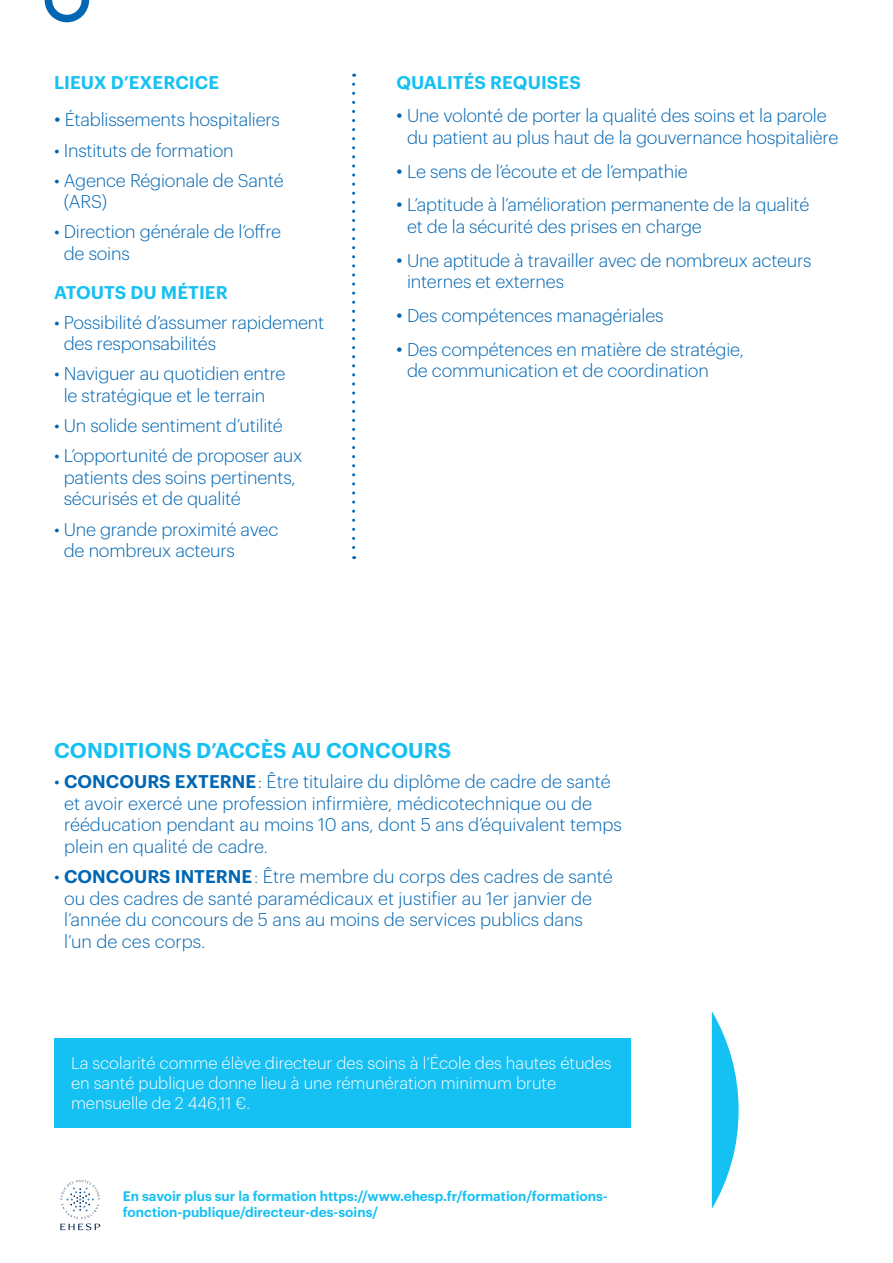
<style>
.page{position:relative;width:893px;height:1263px;background:#fff}
.page>*{position:absolute;margin:0;border:0;box-sizing:border-box;transform-origin:0 0}
.t1{font:600 21px "Graphik";letter-spacing:.005em;color:#15c0f2}
.t2{font:300 18px/21.6px "Graphik";letter-spacing:-.01em;color:#0166b3}
.t3{font:600 18px "Graphik";letter-spacing:.005em;color:#15c0f2}
.t4{font:300 16.5px/19.8px "Graphik";color:#fff}
.t5{font:600 13.5px/16.2px "Graphik";color:#15c0f2}
.s1{font-size:21px}
.s2{font-weight:600}
</style>
<div class="page">
<svg style="left:352px;top:84px;width:3px;height:475px"></svg>
<svg style="left:45px;top:0;width:44px;height:22px"></svg>
<svg style="left:712px;top:1011px;width:27px;height:198px"></svg>
<div style="left:54px;top:1038px;width:576px;height:90px;background:#15c0f2"></div>
<svg style="left:60px;top:1180px;width:40px;height:50px"></svg>
<p class="t3" style="left:54px;top:68px;width:167px">LIEUX D’EXERCICE</p>
<p class="t2" style="left:54px;top:108px;width:227px"><span class="s1">•</span> Établissements hospitaliers</p>
<p class="t2" style="left:54px;top:138px;width:181px">• Instituts de formation</p>
<p class="t2" style="left:64px;top:168px;width:222px;text-indent:-10px">• Agence Régionale de Santé (ARS)</p>
<p class="t2" style="left:64px;top:220px;width:219px;text-indent:-10px">• Direction générale de l’offre de soins</p>
<p class="t3" style="left:54px;top:278px;width:175px">ATOUTS DU MÉTIER</p>
<p class="t2" style="left:64px;top:310px;width:262px;text-indent:-10px">• Possibilité d’assumer rapidement des responsabilités</p>
<p class="t2" style="left:54px;top:362px;width:233px;text-align:center">• Naviguer au quotidien entre le stratégique et le terrain</p>
<p class="t2" style="left:54px;top:413px;width:230px">• Un solide sentiment d’utilité</p>
<p class="t2" style="left:64px;top:443px;width:240px;text-indent:-10px">• L’opportunité de proposer aux patients des soins pertinents, sécurisés et de qualité</p>
<p class="t2" style="left:64px;top:517px;width:216px;text-indent:-10px">• Une grande proximité avec de nombreux acteurs</p>
<p class="t3" style="left:396px;top:68px;width:186px">QUALITÉS REQUISES</p>
<p class="t2" style="left:407px;top:103px;width:433px;text-indent:-11px"><span class="s1">•</span> Une volonté de porter la qualité des soins et la parole du patient au plus haut de la gouvernance hospitalière</p>
<p class="t2" style="left:396px;top:159px;width:293px"><span class="s1">•</span> Le sens de l’écoute et de l’empathie</p>
<p class="t2" style="left:407px;top:192px;width:404px;text-indent:-11px"><span class="s1">•</span> L’aptitude à l’amélioration permanente de la qualité et de la sécurité des prises en charge</p>
<p class="t2" style="left:407px;top:248px;width:406px;text-indent:-11px"><span class="s1">•</span> Une aptitude à travailler avec de nombreux acteurs internes et externes</p>
<p class="t2" style="left:396px;top:303px;width:269px"><span class="s1">•</span> Des compétences managériales</p>
<p class="t2" style="left:407px;top:337px;width:338px;text-indent:-11px"><span class="s1">•</span> Des compétences en matière de stratégie, de communication et de coordination</p>
<p class="t1" style="left:54px;top:734px;width:399px">CONDITIONS D’ACCÈS AU CONCOURS</p>
<p class="t2" style="left:64px;top:769px;width:559px;text-indent:-10px">• <span class="s2">CONCOURS EXTERNE</span> : Être titulaire du diplôme de cadre de santé et avoir exercé une profession infirmière, médicotechnique ou de rééducation pendant au moins 10 ans, dont 5 ans d’équivalent temps plein en qualité de cadre.</p>
<p class="t2" style="left:64px;top:864px;width:550px;text-indent:-10px">• <span class="s2">CONCOURS INTERNE</span> : Être membre du corps des cadres de santé ou des cadres de santé paramédicaux et justifier au 1er janvier de l’année du concours de 5 ans au moins de services publics dans l’un de ces corps.</p>
<p class="t4" style="left:71px;top:1052px;width:542px">La scolarité comme élève directeur des soins à l’École des hautes études en santé publique donne lieu à une rémunération minimum brute mensuelle de 2 446,11 €.</p>
<p class="t5" style="left:123px;top:1186px;width:486px">En savoir plus sur la formation https://www.ehesp.fr/formation/formations&shy;fonction-publique/directeur-des-soins/</p>
</div>
